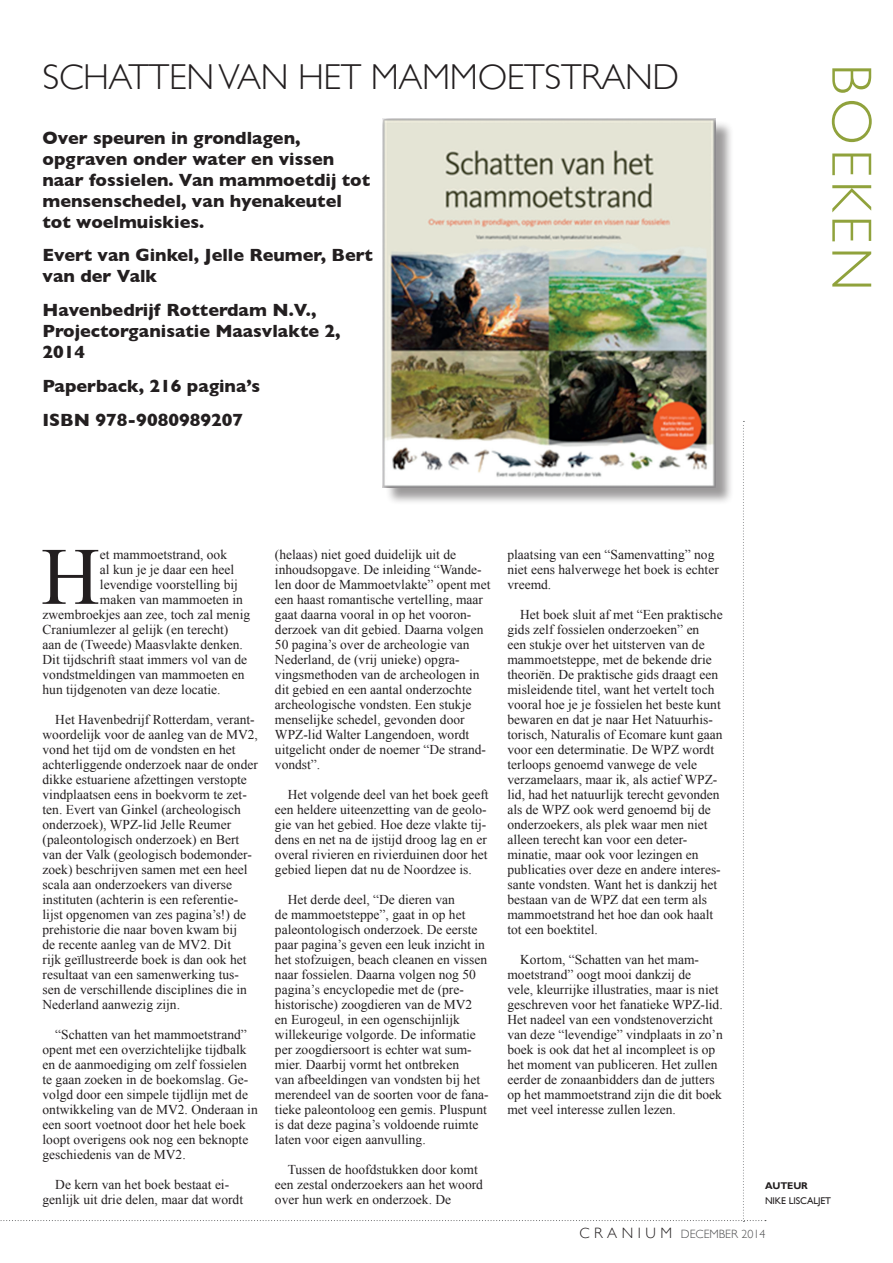
<style>
.page{position:relative;width:893px;height:1263px;background:#fff}
.page>*{position:absolute;margin:0;border:0;box-sizing:border-box;transform-origin:0 0}
.FEATURE_BODY_-_FIRST{font:81.45px "Times New Roman";color:#231f20}
.t1{font:300 57px "Gill Sans";letter-spacing:.07em;color:#90a23c}
.FEATURE_TITLE{font:300 36px "Gill Sans";letter-spacing:-.01em;color:#231f20}
.FEATURE_STANDFIRST{font:700 18px/21px "Gill Sans";color:#231f20}
.FEATURE_BODY{font:13.5px/15px "Times New Roman";color:#231f20}
.FEATURE_BODY_-_FIRST-2{font:13.5px "Times New Roman";color:#231f20}
.t2{font:300 12px "Gill Sans";color:#4b4c4d}
.FEATURE_-_RIGHT_MARG{font:9.75px "Gill Sans";letter-spacing:-.01em;color:#231f20}
.Feature_-_RIGHT_MARG{font:700 9.75px "Gill Sans";letter-spacing:-.01em;color:#231f20}
.s1{font-size:15px;color:#231f20}
</style>
<div class="page">
<div style="left:385px;top:121px;width:349px;height:385px;background:#231f20;opacity:.45"></div>
<img style="left:383px;top:118px;width:332px;height:369px">
<p class="FEATURE_TITLE" style="left:43px;top:48px;width:638px">SCHATTEN VAN HET MAMMOETSTRAND</p>
<p class="FEATURE_STANDFIRST" style="left:43px;top:127px;width:329px">Over speuren in grondlagen, opgraven onder water en vissen naar fossielen. Van mammoetdij tot mensenschedel, van hyenakeutel tot woelmuiskies.</p>
<p class="FEATURE_STANDFIRST" style="left:43px;top:244px;width:332px">Evert van Ginkel, Jelle Reumer, Bert van der Valk</p>
<p class="FEATURE_STANDFIRST" style="left:43px;top:299px;width:300px">Havenbedrijf Rotterdam N.V.,<br>Projectorganisatie Maasvlakte 2,<br>2014</p>
<p class="FEATURE_STANDFIRST" style="left:43px;top:375px;width:219px">Paperback, 216 pagina’s</p>
<p class="FEATURE_STANDFIRST" style="left:43px;top:409px;width:202px">ISBN 978-9080989207</p>
<p class="t1" style="left:896px;top:64px;width:229px;rotate:90deg">BOEKEN</p>
<p class="FEATURE_BODY_-_FIRST" style="left:41px;top:522px;width:60px">H</p>
<p class="FEATURE_BODY_-_FIRST-2" style="left:100px;top:545px;width:129px">et mammoetstrand, ook</p>
<p class="FEATURE_BODY_-_FIRST-2" style="left:100px;top:560px;width:136px">al kun je je daar een heel</p>
<p class="FEATURE_BODY_-_FIRST-2" style="left:100px;top:575px;width:139px">levendige voorstelling bij</p>
<p class="FEATURE_BODY_-_FIRST-2" style="left:100px;top:590px;width:144px">maken van mammoeten in</p>
<p class="FEATURE_BODY_-_FIRST-2" style="left:43px;top:605px;width:209px">zwembroekjes aan zee, toch zal menig</p>
<p class="FEATURE_BODY_-_FIRST-2" style="left:43px;top:620px;width:187px">Craniumlezer al gelijk (en terecht)</p>
<p class="FEATURE_BODY_-_FIRST-2" style="left:43px;top:635px;width:202px">aan de (Tweede) Maasvlakte denken.</p>
<p class="FEATURE_BODY_-_FIRST-2" style="left:43px;top:650px;width:206px">Dit tijdschrift staat immers vol van de</p>
<p class="FEATURE_BODY_-_FIRST-2" style="left:43px;top:665px;width:204px">vondstmeldingen van mammoeten en</p>
<p class="FEATURE_BODY_-_FIRST-2" style="left:43px;top:680px;width:180px">hun tijdgenoten van deze locatie.</p>
<p class="FEATURE_BODY" style="left:43px;top:712px;width:217px;text-indent:13px">Het Havenbedrijf Rotterdam, verant&shy;woordelijk voor de aanleg van de MV2, vond het tijd om de vondsten en het achterliggende onderzoek naar de onder dikke estuariene afzettingen verstopte vindplaatsen eens in boekvorm te zet&shy;ten. Evert van Ginkel (archeologisch onderzoek), WPZ-lid Jelle Reumer (paleontologisch onderzoek) en Bert van der Valk (geologisch bodemonder&shy;zoek) beschrijven samen met een heel scala aan onderzoekers van diverse instituten (achterin is een referentie&shy;lijst opgenomen van zes pagina’s!) de prehistorie die naar boven kwam bij<br>de recente aanleg van de MV2. Dit<br>rijk geïllustreerde boek is dan ook het resultaat van een samenwerking tus&shy;sen de verschillende disciplines die in Nederland aanwezig zijn.</p>
<p class="FEATURE_BODY" style="left:43px;top:1027px;width:217px;text-indent:13px">“Schatten van het mammoetstrand” opent met een overzichtelijke tijdbalk en de aanmoediging om zelf fossielen te gaan zoeken in de boekomslag. Ge&shy;volgd door een simpele tijdlijn met de ontwikkeling van de MV2. Onderaan in een soort voetnoot door het hele boek loopt overigens ook nog een beknopte geschiedenis van de MV2.</p>
<p class="FEATURE_BODY" style="left:43px;top:1177px;width:202px;text-align:center">De kern van het boek bestaat ei&shy;genlijk uit drie delen, maar dat wordt</p>
<p class="FEATURE_BODY" style="left:275px;top:547px;width:217px">(helaas) niet goed duidelijk uit de inhoudsopgave. De inleiding “Wande&shy;len door de Mammoetvlakte” opent met een haast romantische vertelling, maar gaat daarna vooral in op het vooron&shy;derzoek van dit gebied. Daarna volgen 50 pagina’s over de archeologie van Nederland, de (vrij unieke) opgra&shy;vingsmethoden van de archeologen in dit gebied en een aantal onderzochte archeologische vondsten. Een stukje menselijke schedel, gevonden door WPZ-lid Walter Langendoen, wordt uitgelicht onder de noemer “De strand&shy;vondst”.</p>
<p class="FEATURE_BODY" style="left:275px;top:787px;width:215px;text-indent:13px">Het volgende deel van het boek geeft een heldere uiteenzetting van de geolo&shy;gie van het gebied. Hoe deze vlakte tij&shy;dens en net na de ijstijd droog lag en er overal rivieren en rivierduinen door het gebied liepen dat nu de Noordzee is.</p>
<p class="FEATURE_BODY" style="left:275px;top:892px;width:215px;text-indent:13px">Het derde deel, “De dieren van<br>de mammoetsteppe”, gaat in op het paleontologisch onderzoek. De eerste paar pagina’s geven een leuk inzicht in het stofzuigen, beach cleanen en vissen naar fossielen. Daarna volgen nog 50 pagina’s encyclopedie met de (pre&shy;historische) zoogdieren van de MV2<br>en Eurogeul, in een ogenschijnlijk willekeurige volgorde. De informatie per zoogdiersoort is echter wat sum&shy;mier. Daarbij vormt het ontbreken<br>van afbeeldingen van vondsten bij het merendeel van de soorten voor de fana&shy;tieke paleontoloog een gemis. Pluspunt is dat deze pagina’s voldoende ruimte laten voor eigen aanvulling.</p>
<p class="FEATURE_BODY" style="left:275px;top:1162px;width:210px;text-indent:13px">Tussen de hoofdstukken door komt een zestal onderzoekers aan het woord over hun werk en onderzoek. De</p>
<p class="FEATURE_BODY" style="left:507px;top:547px;width:213px">plaatsing van een “Samenvatting” nog niet eens halverwege het boek is echter vreemd.</p>
<p class="FEATURE_BODY" style="left:507px;top:607px;width:217px;text-indent:13px">Het boek sluit af met “Een praktische gids zelf fossielen onderzoeken” en<br>een stukje over het uitsterven van de mammoetsteppe, met de bekende drie theoriën. De praktische gids draagt een misleidende titel, want het vertelt toch vooral hoe je je fossielen het beste kunt bewaren en dat je naar Het Natuurhis&shy;torisch, Naturalis of Ecomare kunt gaan voor een determinatie. De WPZ wordt terloops genoemd vanwege de vele verzamelaars, maar ik, als actief WPZ&shy;lid, had het natuurlijk terecht gevonden als de WPZ ook werd genoemd bij de onderzoekers, als plek waar men niet alleen terecht kan voor een deter&shy;minatie, maar ook voor lezingen en publicaties over deze en andere interes&shy;sante vondsten. Want het is dankzij het bestaan van de WPZ dat een term als mammoetstrand het hoe dan ook haalt tot een boektitel.</p>
<p class="FEATURE_BODY" style="left:507px;top:952px;width:217px;text-indent:13px">Kortom, “Schatten van het mam&shy;moetstrand” oogt mooi dankzij de<br>vele, kleurrijke illustraties, maar is niet geschreven voor het fanatieke WPZ-lid.<br>Het nadeel van een vondstenoverzicht van deze “levendige” vindplaats in zo’n boek is ook dat het al incompleet is op het moment van publiceren. Het zullen eerder de zonaanbidders dan de jutters op het mammoetstrand zijn die dit boek met veel interesse zullen lezen.</p>
<p class="Feature_-_RIGHT_MARG" style="left:765px;top:1180px;width:44px">AUTEUR</p>
<p class="FEATURE_-_RIGHT_MARG" style="left:765px;top:1195px;width:68px">NIKE LISCALJET</p>
<p class="t2" style="left:579px;top:1224px;width:187px"><span class="s1">C R A N I U M</span> DECEMBER 2014</p>
</div>
